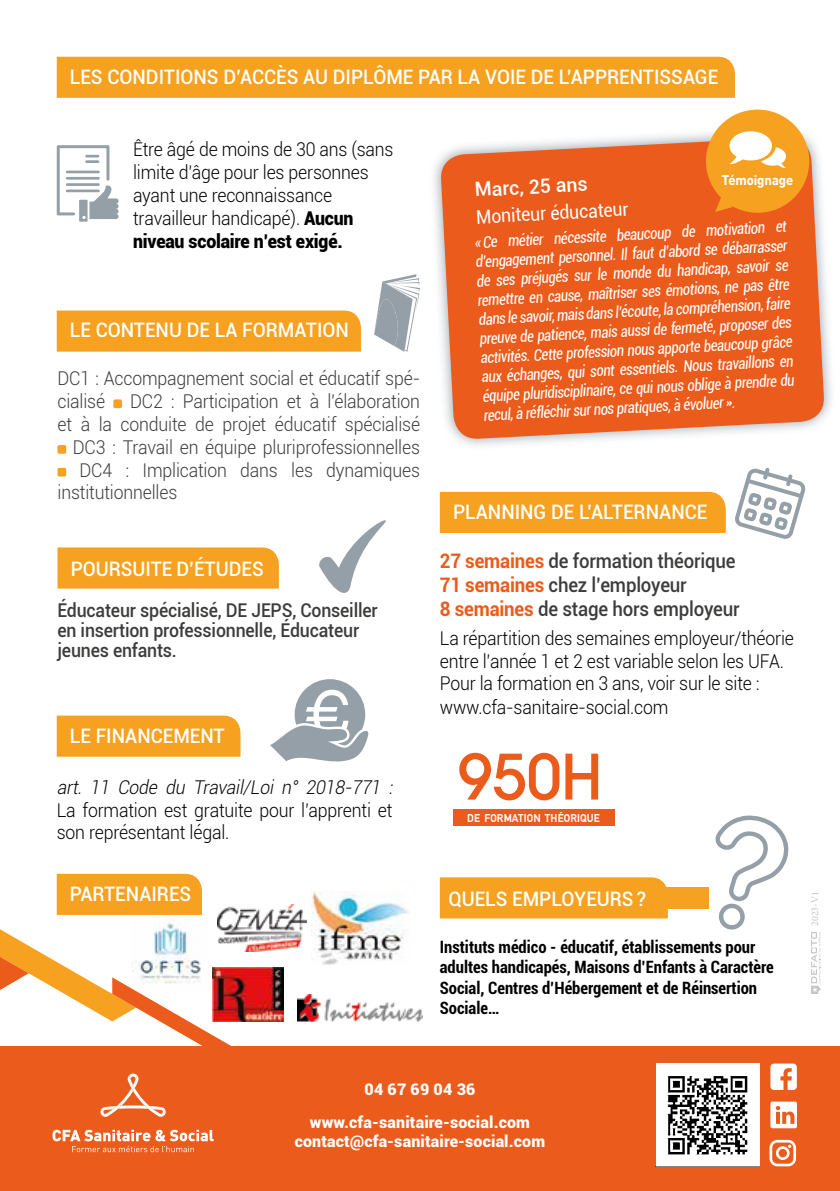
<style>
.page{position:relative;width:840px;height:1191px;background:#fff}
.page>*{position:absolute;margin:0;border:0;box-sizing:border-box;transform-origin:0 0}
.t1{font:500 62px "ITC Avant Garde Std";color:#eb5b1b;scale:.95 1}
.t2{font:500 20px "Roboto";color:#fff;scale:.95 1}
.t3{font:500 20px/24px "Roboto";letter-spacing:-.01em;color:#3c3c3b;scale:.93 1}
.t4{font:500 19.6px "Roboto";color:#fff}
.t5{font:300 19px/22.8px "Roboto";letter-spacing:-.01em;color:#000;scale:.93 1}
.t6{font:300 19px/22.8px "Roboto";letter-spacing:-.01em;color:#3c3c3b;scale:.93 1}
.t7{font:500 19px/20px "Roboto";letter-spacing:-.01em;color:#3c3c3b;scale:.93 1}
.t8{font:italic 300 19px "Roboto";color:#000;scale:.93 1}
.t9{font:19px "Roboto";color:#fff;scale:.93 1}
.t10{font:700 condensed 17px/20.4px "Roboto";color:#000}
.t11{font:italic condensed 16px/19.2px "Roboto";color:#fff;text-align:justify;scale:.92 1}
.t12{font:900 16px/32.4px "Roboto";letter-spacing:.01em;color:#fff;text-align:center}
.t13{font:700 14.6px "DIN Next LT Pro";letter-spacing:-.01em;color:#fff;scale:.93 1}
.t14{font:700 11.4px "PF Din Text";letter-spacing:.015em;color:#fff;scale:.95 1}
.t15{font:10px "Minion Pro";color:#c6c6c6}
.s1{font-weight:900}
.s2{font-weight:700;color:#eb5b1b}
</style>
<div class="page">
<svg style="left:811px;top:932px;width:9px;height:62px"></svg>
<div style="left:57px;top:547px;width:222px;height:41px;background:#f6a120"></div>
<div style="left:0;top:1046px;width:839px;height:145px;background:#eb5b1b"></div>
<div style="left:57px;top:310px;width:304px;height:42px;background:#f6a120"></div>
<div style="left:57px;top:57px;width:677px;height:41px;background:#f6a120"></div>
<svg style="left:319px;top:520px;width:67px;height:73px"></svg>
<svg style="left:735px;top:468px;width:70px;height:71px"></svg>
<div style="left:57px;top:715px;width:183px;height:41px;background:#f6a120"></div>
<svg style="left:270px;top:679px;width:99px;height:83px"></svg>
<div style="left:113px;top:399px;width:9px;height:9px;background:#f6a120;border-radius:2px"></div>
<div style="left:57px;top:445px;width:9px;height:9px;background:#f6a120;border-radius:2px"></div>
<div style="left:57px;top:468px;width:9px;height:8px;background:#f6a120;border-radius:2px"></div>
<div style="left:439px;top:492px;width:286px;height:41px;background:#f6a120"></div>
<svg style="left:57px;top:145px;width:61px;height:77px"></svg>
<hr style="left:85px;top:160px;width:14px;height:3px;background:#949fa7">
<hr style="left:66px;top:171px;width:34px;height:2px;background:#949fa7">
<hr style="left:66px;top:177px;width:34px;height:3px;background:#949fa7">
<hr style="left:66px;top:183px;width:34px;height:3px;background:#949fa7">
<hr style="left:66px;top:189px;width:34px;height:3px;background:#949fa7">
<svg style="left:374px;top:274px;width:46px;height:78px"></svg>
<div style="left:439px;top:877px;width:228px;height:41px;background:#f6a120"></div>
<div style="left:448px;top:887px;width:260px;height:21px;background:#f6a120"></div>
<svg style="left:715px;top:815px;width:73px;height:114px"></svg>
<svg style="left:433px;top:126px;width:399px;height:320px"></svg>
<svg style="left:439px;top:136px;width:385px;height:304px;background:#ea6a31"></svg>
<div style="left:705px;top:110px;width:103px;height:103px;background:#f6a120;border-radius:50%"></div>
<svg style="left:729px;top:131px;width:56px;height:37px"></svg>
<svg style="left:714px;top:197px;width:18px;height:15px"></svg>
<div style="left:453px;top:809px;width:160px;height:16px;background:#eb5b1b"></div>
<img style="left:311px;top:891px;width:98px;height:73px">
<img style="left:233px;top:967px;width:50px;height:54px">
<img style="left:233px;top:904px;width:73px;height:47px">
<img style="left:297px;top:994px;width:125px;height:28px">
<svg style="left:0;top:873px;width:233px;height:173px"></svg>
<svg style="left:770px;top:1063px;width:26px;height:27px"></svg>
<svg style="left:769px;top:1139px;width:26px;height:27px"></svg>
<svg style="left:770px;top:1101px;width:26px;height:27px"></svg>
<svg style="left:52px;top:1129px;width:161px;height:23px"></svg>
<svg style="left:100px;top:1073px;width:66px;height:43px"></svg>
<img style="left:656px;top:1063px;width:102px;height:103px">
<p class="t2" style="left:70px;top:63px;width:683px">LES CONDITIONS D’ACCÈS AU DIPLÔME PAR LA VOIE DE L’APPRENTISSAGE</p>
<p class="t5" style="left:133px;top:138px;width:281px">Être âgé de moins de 30 ans (sans limite d’âge pour les personnes ayant une reconnaissance travailleur handicapé). <span class="s1">Aucun niveau scolaire n’est exigé.</span></p>
<p class="t2" style="left:70px;top:315px;width:295px">LE CONTENU DE LA FORMATION</p>
<p class="t6" style="left:57px;top:366px;width:391px">DC1 : Accompagnement social et éducatif spé&shy;cialisé</p>
<p class="t6" style="left:130px;top:389px;width:313px">DC2 : Participation et à l’élaboration</p>
<p class="t6" style="left:57px;top:412px;width:391px">et à la conduite de projet éducatif spécialisé</p>
<p class="t6" style="left:73px;top:435px;width:374px">DC3 : Travail en équipe pluriprofessionnelles</p>
<p class="t6" style="left:79px;top:458px;width:367px">DC4 : Implication dans les dynamiques</p>
<p class="t6" style="left:57px;top:480px;width:130px">institutionnelles</p>
<p class="t2" style="left:71px;top:555px;width:204px">POURSUITE D’ÉTUDES</p>
<p class="t7" style="left:57px;top:599px;width:346px">Éducateur spécialisé, DE JEPS, Conseiller en insertion professionnelle, Éducateur jeunes enfants.</p>
<p class="t2" style="left:70px;top:722px;width:164px">LE FINANCEMENT</p>
<p class="t8" style="left:57px;top:774px;width:367px">art. 11 Code du Travail/Loi n° 2018-771 :</p>
<p class="t5" style="left:57px;top:797px;width:362px">La formation est gratuite pour l’apprenti et son représentant légal.</p>
<p class="t2" style="left:70px;top:880px;width:129px">PARTENAIRES</p>
<p class="t13" style="left:721px;top:171px;width:78px">Témoignage</p>
<p class="t4" style="left:474px;top:176px;width:115px;rotate:-3deg">Marc, 25 ans</p>
<p class="t9" style="left:475px;top:203px;width:165px;rotate:-3deg">Moniteur éducateur</p>
<p class="t11" style="left:474px;top:232px;width:341px;rotate:-3deg">« Ce métier nécessite beaucoup de motivation et d’engagement personnel. Il faut d’abord se débarrasser de ses préjugés sur le monde du handicap, savoir se remettre en cause, maîtriser ses émotions, ne pas être dans le savoir, mais dans l’écoute, la compréhension, faire preuve de patience, mais aussi de fermeté, proposer des activités. Cette profession nous apporte beaucoup grâce aux échanges, qui sont essentiels. Nous travaillons en équipe pluridisciplinaire, ce qui nous oblige à prendre du recul, à réfléchir sur nos pratiques, à évoluer ».</p>
<p class="t2" style="left:453px;top:498px;width:269px">PLANNING DE L’ALTERNANCE</p>
<p class="t3" style="left:439px;top:548px;width:324px"><span class="s2">27 semaines</span> de formation théorique<br><span class="s2">71 semaines</span> chez l’employeur<br><span class="s2">8 semaines</span> de stage hors employeur</p>
<p class="t5" style="left:439px;top:625px;width:382px">La répartition des semaines employeur/théorie entre l’année 1 et 2 est variable selon les UFA.<br>Pour la formation en 3 ans, voir sur le site : www.cfa-sanitaire-social.com</p>
<h1 class="t1" style="left:457px;top:738px;width:154px">950H</h1>
<p class="t14" style="left:467px;top:811px;width:141px">DE FORMATION THÉORIQUE</p>
<p class="t2" style="left:448px;top:885px;width:209px">QUELS EMPLOYEURS ?</p>
<p class="t10" style="left:439px;top:936px;width:335px">Instituts médico - éducatif, établissements pour adultes handicapés, Maisons d’Enfants à Caractère Social, Centres d’Hébergement et de Réinsertion Sociale…</p>
<p class="t15" style="left:808px;top:926px;width:36px;rotate:-90deg">2023-V1</p>
<p class="t12" style="left:310px;top:1072px;width:221px">04 67 69 04 36 www.cfa-sanitaire-social.com</p>
<p class="t12" style="left:294px;top:1124px;width:252px">contact@cfa-sanitaire-social.com</p>
</div>
